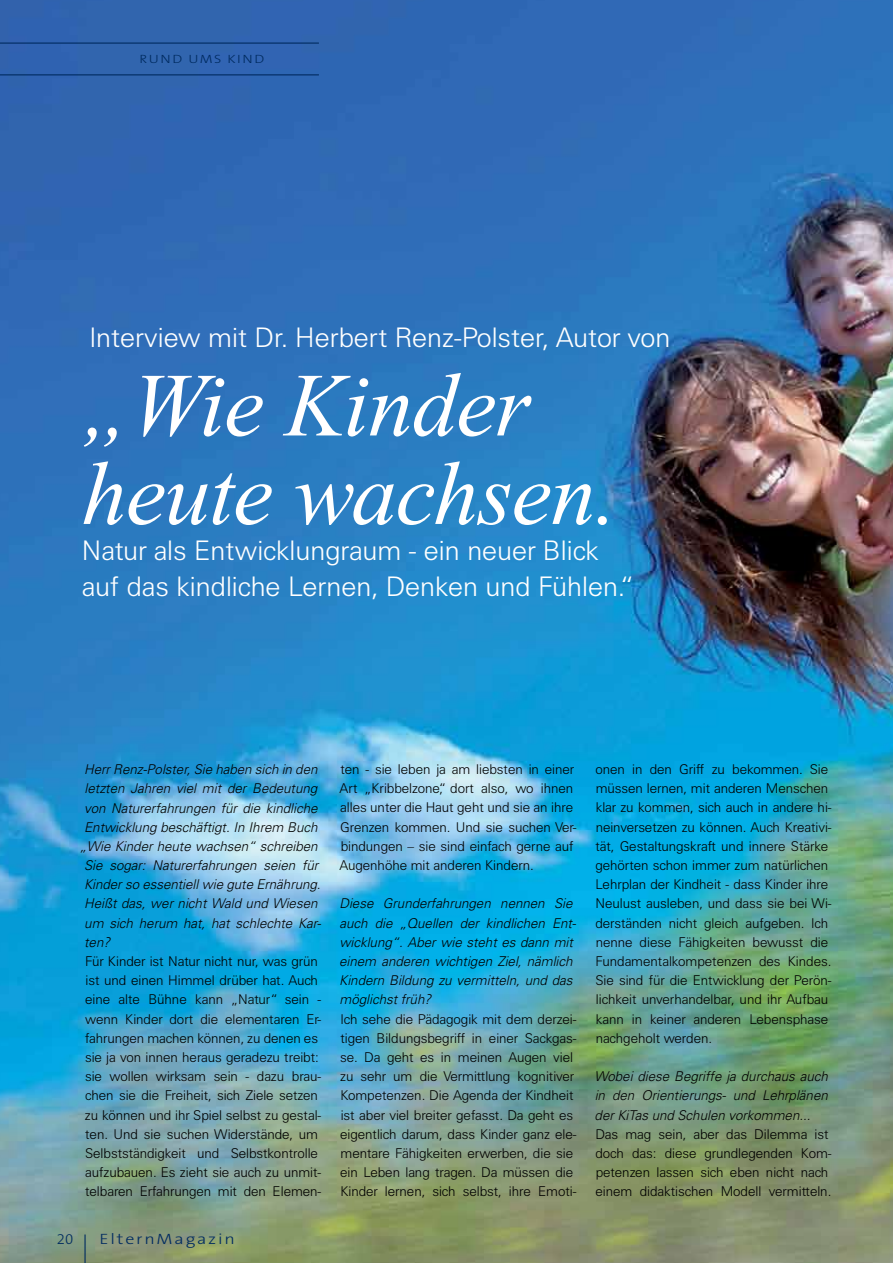
<style>
.page{position:relative;width:893px;height:1263px;background:#fff}
.page>*{position:absolute;margin:0;border:0;box-sizing:border-box;transform-origin:0 0}
.t1{font:italic 90px/88.5px "Times New Roman";letter-spacing:-.01em;color:#fff}
.t2{font:300 27px/36px "Univers S";color:#fff}
.t3{font:300 15px "The Sans B3";letter-spacing:.1em;color:#002b60;scale:1.2 1}
.t4{font:300 15px "The Sans B3";letter-spacing:.1em;color:#002b60}
.t5{font:300 13.5px/19.2px "Univers S";letter-spacing:-.005em;color:#000}
.t6{font:italic 300 13.5px/19.2px "Univers";letter-spacing:-.005em;color:#000}
.t7{font:300 12px "The Sans B3";letter-spacing:.11em;color:#002b60;scale:1.2 1}
</style>
<div class="page">
<img style="left:0;top:0;width:893px;height:1263px">
<hr style="left:0;top:43px;width:319px;height:1px;background:#002b60">
<hr style="left:0;top:74px;width:319px;height:1px;background:#002b60">
<hr style="left:84px;top:1234px;width:2px;height:29px;background:#002b60">
<p class="t7" style="left:140px;top:53px;width:106px">RUND UMS KIND</p>
<h2 class="t2" style="left:89px;top:319px;width:583px">Interview mit Dr. Herbert Renz-Polster, Autor von</h2>
<h1 class="t1" style="left:82px;top:362px;width:537px">„Wie Kinder heute wachsen.</h1>
<h2 class="t2" style="left:82px;top:532px;width:554px">Natur als Entwicklungraum - ein neuer Blick auf das kindliche Lernen, Denken und Fühlen.“</h2>
<p class="t6" style="left:84px;top:760px;width:235px">Herr Renz-Polster, Sie haben sich in den</p>
<p class="t6" style="left:85px;top:779px;width:234px">letzten Jahren viel mit der Bedeutung</p>
<p class="t6" style="left:84px;top:798px;width:235px">von Naturerfahrungen für die kindliche</p>
<p class="t6" style="left:84px;top:817px;width:235px">Entwicklung beschäftigt. In Ihrem Buch</p>
<p class="t6" style="left:80px;top:836px;width:240px">„Wie Kinder heute wachsen“ schreiben</p>
<p class="t6" style="left:84px;top:856px;width:236px">Sie sogar: Naturerfahrungen seien für</p>
<p class="t6" style="left:84px;top:875px;width:238px">Kinder so essentiell wie gute Ernährung.</p>
<p class="t6" style="left:84px;top:894px;width:235px">Heißt das, wer nicht Wald und Wiesen</p>
<p class="t6" style="left:84px;top:913px;width:238px">um sich herum hat, hat schlechte Kar-</p>
<p class="t6" style="left:84px;top:932px;width:27px">ten?</p>
<p class="t5" style="left:85px;top:952px;width:238px">Für Kinder ist Natur nicht nur, was grün ist und einen Himmel drüber hat. Auch eine alte Bühne kann „Natur“ sein - wenn Kinder dort die elementaren Er&shy;fahrungen machen können, zu denen es sie ja von innen heraus geradezu treibt: sie wollen wirksam sein - dazu brau&shy;chen sie die Freiheit, sich Ziele setzen zu können und ihr Spiel selbst zu gestal&shy;ten. Und sie suchen Widerstände, um Selbstständigkeit und Selbstkontrolle aufzubauen. Es zieht sie auch zu unmit&shy;telbaren Erfahrungen mit den Elemen-</p>
<p class="t4" style="left:57px;top:1231px;width:18px">20</p>
<p class="t3" style="left:100px;top:1231px;width:114px">ElternMagazin</p>
<p class="t5" style="left:340px;top:760px;width:238px">ten - sie leben ja am liebsten in einer Art „Kribbelzone“, dort also, wo ihnen alles unter die Haut geht und sie an ihre Grenzen kommen. Und sie suchen Ver&shy;bindungen – sie sind einfach gerne auf Augenhöhe mit anderen Kindern.</p>
<p class="t6" style="left:339px;top:894px;width:239px">Diese Grunderfahrungen nennen Sie auch die „Quellen der kindlichen Ent&shy;wicklung“. Aber wie steht es dann mit einem anderen wichtigen Ziel, nämlich Kindern Bildung zu vermitteln, und das möglichst früh?</p>
<p class="t5" style="left:340px;top:1009px;width:238px">Ich sehe die Pädagogik mit dem derzei&shy;tigen Bildungsbegriff in einer Sackgas&shy;se. Da geht es in meinen Augen viel zu sehr um die Vermittlung kognitiver Kompetenzen. Die Agenda der Kindheit ist aber viel breiter gefasst. Da geht es eigentlich darum, dass Kinder ganz ele&shy;mentare Fähigkeiten erwerben, die sie ein Leben lang tragen. Da müssen die Kinder lernen, sich selbst, ihre Emoti-</p>
<p class="t5" style="left:595px;top:759px;width:238px">onen in den Griff zu bekommen. Sie müssen lernen, mit anderen Menschen klar zu kommen, sich auch in andere hi&shy;neinversetzen zu können. Auch Kreativi&shy;tät, Gestaltungskraft und innere Stärke gehörten schon immer zum natürlichen Lehrplan der Kindheit - dass Kinder ihre Neulust ausleben, und dass sie bei Wi&shy;derständen nicht gleich aufgeben. Ich nenne diese Fähigkeiten bewusst die Fundamentalkompetenzen des Kindes.<br>Sie sind für die Entwicklung der Perön&shy;lichkeit unverhandelbar, und ihr Aufbau kann in keiner anderen Lebensphase nachgeholt werden.</p>
<p class="t6" style="left:594px;top:1067px;width:235px;text-align:justify">Wobei diese Begriffe ja durchaus auch in den Orientierungs- und Lehrplänen der KiTas und Schulen vorkommen...</p>
<p class="t5" style="left:595px;top:1124px;width:238px">Das mag sein, aber das Dilemma ist doch das: diese grundlegenden Kom&shy;petenzen lassen sich eben nicht nach einem didaktischen Modell vermitteln.</p>
</div>
